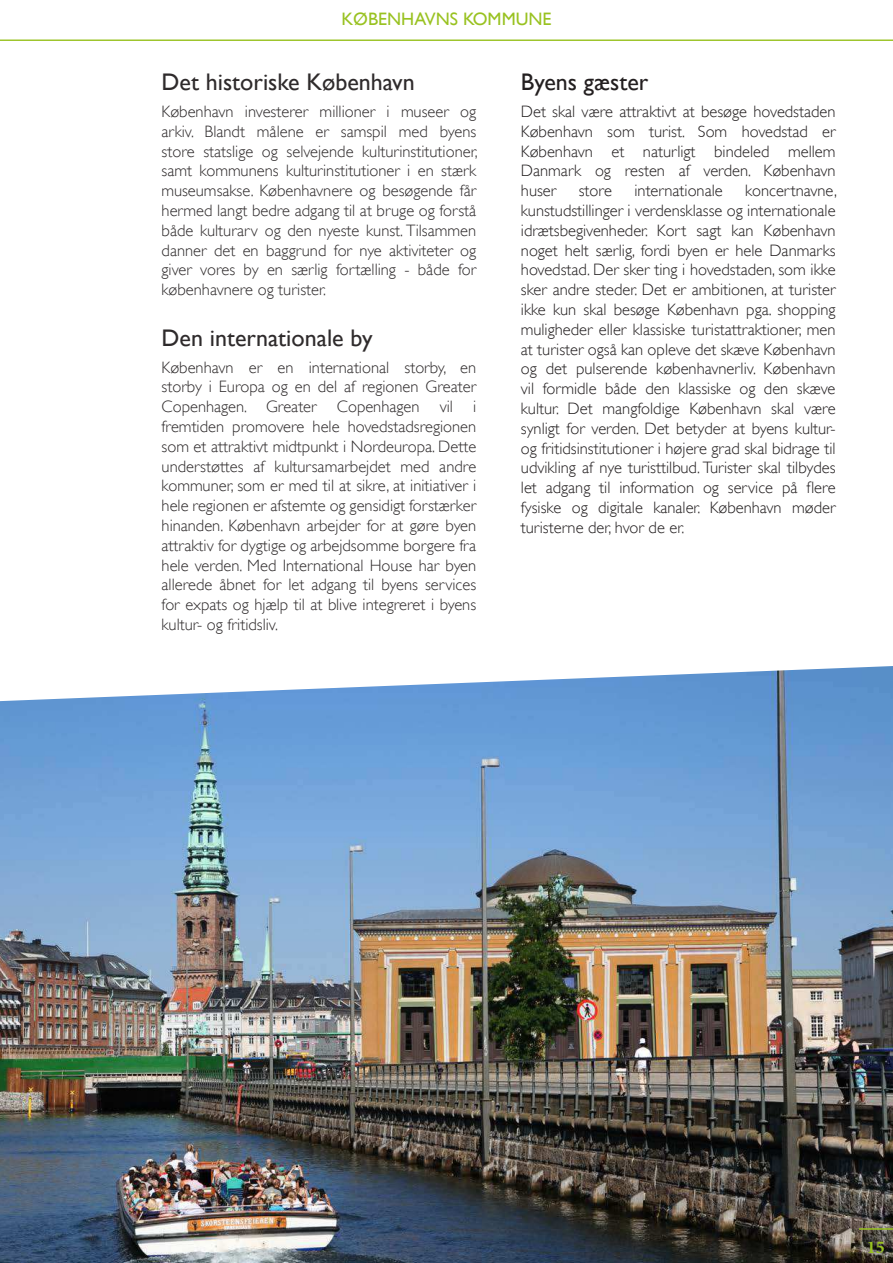
<style>
.page{position:relative;width:893px;height:1263px;background:#fff}
.page>*{position:absolute;margin:0;border:0;box-sizing:border-box;transform-origin:0 0}
.t1{font:24px "Gill Sans";color:#231f20}
.t2{font:18px "Gill Sans";color:#99c221}
.t3{font:700 18px "Minion Pro";color:#99c221}
.t4{font:300 16.5px/19.8px "Gill Sans";color:#231f20;text-align:justify}
</style>
<div class="page">
<img style="left:0;top:701px;width:893px;height:562px">
<svg style="left:5px;top:666px;width:888px;height:35px"></svg>
<svg style="left:5px;top:666px;width:35px;height:27px"></svg>
<svg style="left:0;top:39px;width:893px;height:2px;background:#b5d360"></svg>
<hr style="left:859px;top:1228px;width:34px;height:2px;background:#99c221">
<p class="t2" style="left:341px;top:12px;width:212px">KØBENHAVNS KOMMUNE</p>
<h1 class="t1" style="left:162px;top:72px;width:255px">Det historiske København</h1>
<p class="t4" style="left:162px;top:103px;width:317px">København investerer millioner i museer og arkiv. Blandt målene er samspil med byens store statslige og selvejende kulturinstitutioner, samt kommunens kulturinstitutioner i en stærk museumsakse. Københavnere og besøgende får hermed langt bedre adgang til at bruge og forstå både kulturarv og den nyeste kunst. Tilsammen danner det en baggrund for nye aktiviteter og giver vores by en særlig fortælling - både for københavnere og turister.</p>
<h1 class="t1" style="left:162px;top:328px;width:213px">Den internationale by</h1>
<p class="t4" style="left:162px;top:358px;width:316px">København er en international storby, en storby i Europa og en del af regionen Greater Copenhagen. Greater Copenhagen vil i fremtiden promovere hele hovedstadsregionen som et attraktivt midtpunkt i Nordeuropa. Dette understøttes af kultursamarbejdet med andre kommuner, som er med til at sikre, at initiativer i hele regionen er afstemte og gensidigt forstærker hinanden. København arbejder for at gøre byen attraktiv for dygtige og arbejdsomme borgere fra hele verden. Med International House har byen allerede åbnet for let adgang til byens services for expats og hjælp til at blive integreret i byens kultur- og fritidsliv.</p>
<h1 class="t1" style="left:521px;top:72px;width:129px">Byens gæster</h1>
<p class="t4" style="left:521px;top:103px;width:316px">Det skal være attraktivt at besøge hovedstaden København som turist. Som hovedstad er København et naturligt bindeled mellem Danmark og resten af verden. København huser</p>
<p class="t4" style="left:521px;top:182px;width:317px;text-indent:224px">koncertnavne, kunstudstillinger i verdensklasse og internationale idrætsbegivenheder. Kort sagt kan København noget helt særlig, fordi byen er hele Danmarks hovedstad. Der sker ting i hovedstaden, som ikke sker andre steder. Det er ambitionen, at turister ikke kun skal besøge København pga. shopping muligheder eller klassiske turistattraktioner, men at turister også kan opleve det skæve København og det pulserende københavnerliv. København vil formidle både den klassiske og den skæve kultur. Det mangfoldige København skal være synligt for verden. Det betyder at byens kultur&shy;og fritidsinstitutioner i højere grad skal bidrage til udvikling af nye turisttilbud. Turister skal tilbydes let adgang til information og service på flere fysiske og digitale kanaler. København møder turisterne der, hvor de er.</p>
<p class="t4" style="left:579px;top:182px;width:35px">store</p>
<p class="t4" style="left:634px;top:182px;width:90px">internationale</p>
<p class="t3" style="left:867px;top:1236px;width:19px">15</p>
</div>
